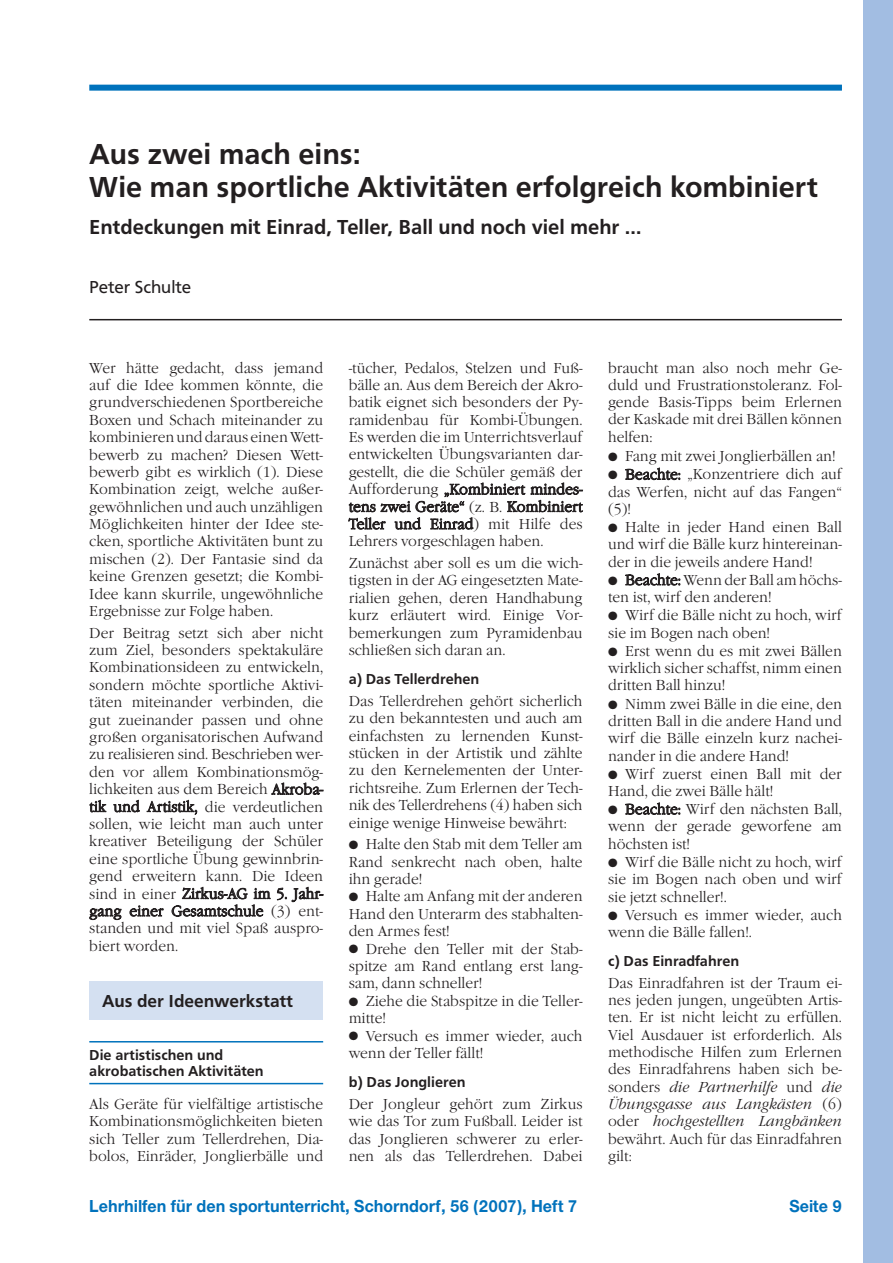
<style>
.page{position:relative;width:893px;height:1263px;background:#fff}
.page>*{position:absolute;margin:0;border:0;box-sizing:border-box;transform-origin:0 0}
.t1{font:500 30px/33px "Frutus T";color:#231f20}
.t2{font:500 21px "Frutus T";color:#231f20}
.t3{font:700 18px "Nimbus Sans Novus T";color:#0072bc;scale:.95 1}
.t4{font:500 18px "Frutus T";color:#231f20}
.t5{font:18px "Frutus T";color:#231f20}
.t6{font:300 15px/17.4px "Garamond Itc T";color:#231f20;text-align:justify;scale:.95 1}
.t7{font:500 15px/17px "Frutus T";color:#231f20}
.t8{font:12px "Zapf Dingbats";color:#231f20}
.s1{font-family:"Frutus T";font-weight:500}
.s2{font-style:italic}
</style>
<div class="page">
<div style="left:863px;top:0;width:30px;height:1263px;background:#a2bde2"></div>
<hr style="left:89px;top:1041px;width:234px;height:1px;background:#0072bc">
<hr style="left:89px;top:1083px;width:234px;height:1px;background:#0072bc">
<svg style="left:271px;top:782px;width:53px;height:13px"></svg>
<svg style="left:89px;top:800px;width:17px;height:12px"></svg>
<svg style="left:113px;top:799px;width:27px;height:13px"></svg>
<svg style="left:147px;top:800px;width:50px;height:15px"></svg>
<svg style="left:277px;top:887px;width:47px;height:15px"></svg>
<svg style="left:89px;top:908px;width:33px;height:12px"></svg>
<svg style="left:130px;top:905px;width:34px;height:12px"></svg>
<svg style="left:172px;top:886px;width:99px;height:31px"></svg>
<div style="left:89px;top:981px;width:234px;height:38px;background:#d4e0f1"></div>
<svg style="left:348px;top:482px;width:235px;height:48px"></svg>
<svg style="left:625px;top:468px;width:55px;height:12px"></svg>
<svg style="left:625px;top:573px;width:55px;height:13px"></svg>
<svg style="left:625px;top:803px;width:55px;height:12px"></svg>
<hr style="left:89px;top:319px;width:753px;height:1px;background:#231f20">
<div style="left:89px;top:85px;width:753px;height:6px;background:#0072bc"></div>
<p class="t1" style="left:89px;top:137px;width:730px">Aus zwei mach eins:<br>Wie man sportliche Aktivitäten erfolgreich kombiniert</p>
<p class="t2" style="left:89px;top:214px;width:554px">Entdeckungen mit Einrad, Teller, Ball und noch viel mehr …</p>
<p class="t5" style="left:89px;top:277px;width:104px">Peter Schulte</p>
<p class="t6" style="left:89px;top:359px;width:248px">Wer hätte gedacht, dass jemand auf die Idee kommen könnte, die grund-ver-schiedenen Sportbereiche Boxen und Schach miteinander zu kombinieren und daraus einen Wett&shy;be-werb zu machen? Diesen Wett&shy;bewerb gibt es wirklich (1). Diese Kombination zeigt, welche außer&shy;gewöhnlichen und auch unzähligen Möglichkeiten hinter der Idee ste&shy;cken, sportliche Aktivitäten bunt zu mischen (2). Der Fantasie sind da keine Grenzen gesetzt; die Kombi-Idee kann skurrile, ungewöhnliche Ergebnisse zur Folge haben.</p>
<p class="t6" style="left:89px;top:624px;width:248px">Der Beitrag setzt sich aber nicht zum Ziel, besonders spektakuläre Kombinationsideen zu entwickeln, sondern möchte sportliche Aktivi&shy;täten miteinander verbinden, die gut zueinander passen und ohne großen organisatorischen Aufwand zu realisieren sind. Beschrieben wer&shy;den vor allem Kombinationsmög&shy;lich-keiten aus dem Bereich Akroba&shy;tik und Artistik, die verdeutlichen sollen, wie leicht man auch unter kreativer Beteiligung der Schüler eine sportliche Übung gewinnbrin&shy;gend erweitern kann. Die Ideen sind in einer Zirkus-AG im 5. Jahr&shy;gang einer Gesamtschule (3) ent&shy;standen und mit viel Spaß auspro&shy;biert worden.</p>
<p class="t4" style="left:102px;top:990px;width:192px">Aus der Ideenwerkstatt</p>
<p class="t7" style="left:89px;top:1046px;width:176px">Die artistischen und akrobatischen Aktivitäten</p>
<p class="t6" style="left:89px;top:1095px;width:248px">Als Geräte für vielfältige artistische Kombinationsmöglichkeiten bieten sich Teller zum Tellerdrehen, Di-a&shy;bolos, Einräder, Jonglierbälle und</p>
<p class="t6" style="left:349px;top:359px;width:248px">-tücher, Pedalos, Stelzen und Fuß&shy;bälle an. Aus dem Bereich der Akro&shy;batik eignet sich besonders der Py&shy;ramidenbau für Kombi-Übungen.<br>Es werden die im Unterrichtsverlauf entwickelten Übungsvarianten dar&shy;gestellt, die die Schüler gemäß der Aufforderung „Kombiniert mindes&shy;tens zwei Geräte“ (z. B. Kombiniert Teller und Einrad) mit Hilfe des Lehrers vorgeschlagen haben.</p>
<p class="t6" style="left:349px;top:554px;width:248px">Zunächst aber soll es um die wich&shy;tigsten in der AG eingesetzten Mate&shy;rialien gehen, deren Handhabung kurz erläutert wird. Einige Vor&shy;bemerkungen zum Pyramidenbau schließen sich daran an.</p>
<p class="t6" style="left:349px;top:668px;width:248px;line-height:21.6px"><span class="s1">a) Das Tellerdrehen<br></span>Das Tellerdrehen gehört sicherlich</p>
<p class="t6" style="left:349px;top:710px;width:248px">zu den bekanntesten und auch am einfachsten zu lernenden Kunst&shy;stücken in der Artistik und zählte zu den Kernelementen der Unter&shy;richtsreihe. Zum Erlernen der Tech&shy;nik des Tellerdrehens (4) haben sich einige wenige Hinweise bewährt:</p>
<p class="t6" style="left:366px;top:836px;width:230px">Halte den Stab mit dem Teller am</p>
<p class="t6" style="left:349px;top:853px;width:248px">Rand senkrecht nach oben, halte</p>
<p class="t6" style="left:349px;top:870px;width:79px">ihn gerade!</p>
<p class="t6" style="left:366px;top:888px;width:230px">Halte am Anfang mit der anderen</p>
<p class="t6" style="left:349px;top:905px;width:248px">Hand den Unterarm des stabhalten-</p>
<p class="t6" style="left:349px;top:922px;width:108px">den Armes fest!</p>
<p class="t6" style="left:366px;top:940px;width:230px">Drehe den Teller mit der Stab-</p>
<p class="t6" style="left:349px;top:957px;width:248px">spitze am Rand entlang erst lang-</p>
<p class="t6" style="left:349px;top:975px;width:142px">sam, dann schneller!</p>
<p class="t6" style="left:366px;top:992px;width:230px">Ziehe die Stabspitze in die Teller-</p>
<p class="t6" style="left:349px;top:1009px;width:41px">mitte!</p>
<p class="t6" style="left:366px;top:1027px;width:230px">Versuch es immer wieder, auch</p>
<p class="t6" style="left:349px;top:1044px;width:143px">wenn der Teller fällt!</p>
<p class="t6" style="left:349px;top:1071px;width:248px;line-height:21.6px"><span class="s1">b) Das Jonglieren<br></span>Der Jongleur gehört zum Zirkus</p>
<p class="t6" style="left:349px;top:1112px;width:248px">wie das Tor zum Fußball. Leider ist das Jonglieren schwerer zu erler&shy;nen als das Tellerdrehen. Dabei</p>
<p class="t8" style="left:349px;top:839px;width:11px">●</p>
<p class="t8" style="left:349px;top:891px;width:11px">●</p>
<p class="t8" style="left:349px;top:944px;width:11px">●</p>
<p class="t8" style="left:349px;top:996px;width:11px">●</p>
<p class="t8" style="left:349px;top:1030px;width:11px">●</p>
<p class="t6" style="left:608px;top:359px;width:248px">braucht man also noch mehr Ge&shy;duld und Frustrationstoleranz. Fol&shy;gende Basis-Tipps beim Erlernen der Kaskade mit drei Bällen können helfen:</p>
<p class="t6" style="left:625px;top:448px;width:223px">Fang mit zwei Jonglierbällen an!</p>
<p class="t6" style="left:625px;top:466px;width:230px">Beachte: „Konzentriere dich auf</p>
<p class="t6" style="left:608px;top:483px;width:248px">das Werfen, nicht auf das Fangen“</p>
<p class="t6" style="left:608px;top:500px;width:26px">(5)!</p>
<p class="t6" style="left:625px;top:518px;width:230px">Halte in jeder Hand einen Ball</p>
<p class="t6" style="left:608px;top:536px;width:248px">und wirf die Bälle kurz hintereinan-</p>
<p class="t6" style="left:608px;top:553px;width:217px">der in die jeweils andere Hand!</p>
<p class="t6" style="left:625px;top:571px;width:230px">Beachte: Wenn der Ball am höchs-</p>
<p class="t6" style="left:608px;top:589px;width:174px">ten ist, wirf den anderen!</p>
<p class="t6" style="left:625px;top:607px;width:230px">Wirf die Bälle nicht zu hoch, wirf</p>
<p class="t6" style="left:608px;top:624px;width:172px">sie im Bogen nach oben!</p>
<p class="t6" style="left:625px;top:642px;width:230px">Erst wenn du es mit zwei Bällen</p>
<p class="t6" style="left:608px;top:659px;width:248px">wirklich sicher schaffst, nimm einen</p>
<p class="t6" style="left:608px;top:677px;width:125px">dritten Ball hinzu!</p>
<p class="t6" style="left:625px;top:695px;width:230px">Nimm zwei Bälle in die eine, den</p>
<p class="t6" style="left:608px;top:712px;width:248px">dritten Ball in die andere Hand und</p>
<p class="t6" style="left:608px;top:730px;width:248px">wirf die Bälle einzeln kurz nach-ei-</p>
<p class="t6" style="left:608px;top:747px;width:192px">nan-der in die andere Hand!</p>
<p class="t6" style="left:625px;top:765px;width:230px">Wirf zuerst einen Ball mit der</p>
<p class="t6" style="left:608px;top:782px;width:176px">Hand, die zwei Bälle hält!</p>
<p class="t6" style="left:625px;top:800px;width:230px">Beachte: Wirf den nächsten Ball,</p>
<p class="t6" style="left:608px;top:818px;width:248px">wenn der gerade geworfene am</p>
<p class="t6" style="left:608px;top:835px;width:88px">höchsten ist!</p>
<p class="t6" style="left:625px;top:853px;width:230px">Wirf die Bälle nicht zu hoch, wirf</p>
<p class="t6" style="left:608px;top:871px;width:248px">sie im Bogen nach oben und wirf</p>
<p class="t6" style="left:608px;top:888px;width:126px">sie jetzt schneller!.</p>
<p class="t6" style="left:625px;top:906px;width:230px">Versuch es immer wieder, auch</p>
<p class="t6" style="left:608px;top:923px;width:153px">wenn die Bälle fallen!.</p>
<p class="t6" style="left:608px;top:950px;width:248px;line-height:21.6px"><span class="s1">c) Das Einradfahren<br></span>Das Einradfahren ist der Traum ei-</p>
<p class="t6" style="left:608px;top:992px;width:248px">nes jeden jungen, ungeübten Artis&shy;ten. Er ist nicht leicht zu erfüllen.<br>Viel Ausdauer ist erforderlich. Als methodische Hilfen zum Erlernen des Einradfahrens haben sich be&shy;sonders <span class="s2">die Partnerhilfe</span> und <span class="s2">die Übungsgasse aus Langkästen</span> (6) oder <span class="s2">hochgestellten Langbänken </span>bewährt. Auch für das Einradfahren gilt:</p>
<p class="t8" style="left:608px;top:522px;width:11px">●</p>
<p class="t8" style="left:608px;top:575px;width:11px">●</p>
<p class="t8" style="left:608px;top:610px;width:11px">●</p>
<p class="t8" style="left:608px;top:646px;width:11px">●</p>
<p class="t8" style="left:608px;top:699px;width:11px">●</p>
<p class="t8" style="left:608px;top:769px;width:11px">●</p>
<p class="t8" style="left:608px;top:804px;width:11px">●</p>
<p class="t8" style="left:608px;top:857px;width:11px">●</p>
<p class="t8" style="left:608px;top:910px;width:11px">●</p>
<p class="t3" style="left:89px;top:1195px;width:515px">Lehrhilfen für den sportunterricht, Schorndorf, 56 (2007), Heft 7</p>
<p class="t3" style="left:789px;top:1195px;width:42px">Seite</p>
</div>
